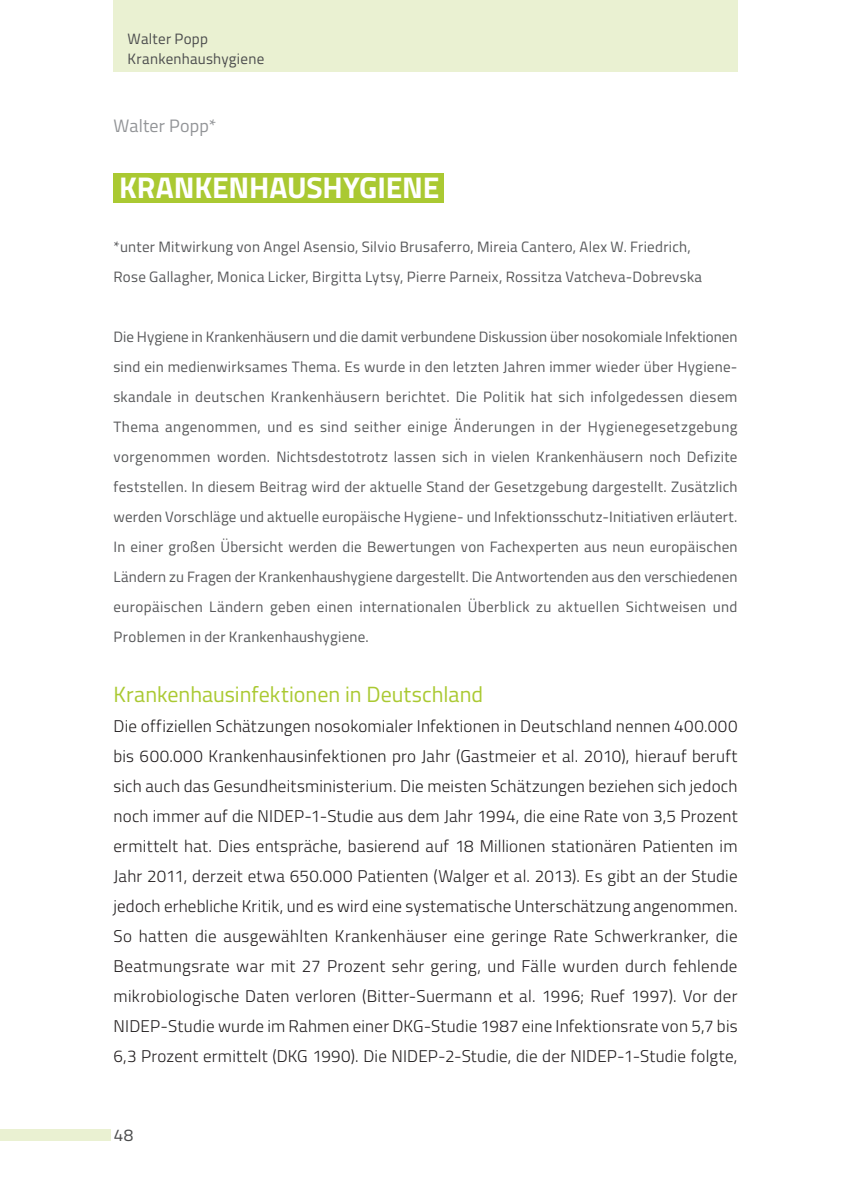
<style>
.page{position:relative;width:851px;height:1191px;background:#fff}
.page>*{position:absolute;margin:0;border:0;box-sizing:border-box;transform-origin:0 0}
.t1{font:30px "Titillium Bold HL";letter-spacing:-.005em;color:#fff}
.t2{font:22px "Titillium";color:#aac932}
.t3{font:18px "Titillium";letter-spacing:.01em;color:#939598}
.t4{font:300 17px/30px "Titillium";letter-spacing:.01em;color:#231f20;text-align:justify}
.t5{font:17px "Titillium";color:#4b4c4d}
.t6{font:15px/30px "Titillium";letter-spacing:.015em;color:#57585a}
.t7{font:15px/20px "Titillium";letter-spacing:.015em;color:#4b4c4d}
</style>
<div class="page">
<div style="left:0;top:1129px;width:111px;height:11px;background:#eaf1d2"></div>
<div style="left:113px;top:0;width:624px;height:71px;background:#eaf1d2"></div>
<div style="left:113px;top:173px;width:330px;height:30px;background:#aac932"></div>
<p class="t7" style="left:128px;top:28px;width:138px">Walter Popp<br>Krankenhaushygiene</p>
<p class="t3" style="left:113px;top:113px;width:104px">Walter Popp*</p>
<h1 class="t1" style="left:119px;top:165px;width:322px">KRANKENHAUSHYGIENE</h1>
<p class="t6" style="left:113px;top:231px;width:590px">*unter Mitwirkung von Angel Asensio, Silvio Brusaferro, Mireia Cantero, Alex W. Friedrich,<br>Rose Gallagher, Monica Licker, Birgitta Lytsy, Pierre Parneix, Rossitza Vatcheva-Dobrevska</p>
<p class="t6" style="left:113px;top:321px;width:625px">Die Hygiene in Krankenhäusern und die damit verbundene Diskussion über nosokomiale Infektionen sind ein medienwirksames Thema. Es wurde in den letzten Jahren immer wieder über Hygiene&shy;skandale in deutschen Krankenhäusern berichtet. Die Politik hat sich infolgedessen diesem Thema angenommen, und es sind seither einige Änderungen in der Hygienegesetzgebung vorgenommen worden. Nichtsdestotrotz lassen sich in vielen Krankenhäusern noch Defizite feststellen. In diesem Beitrag wird der aktuelle Stand der Gesetzgebung dargestellt. Zusätzlich werden Vorschläge und aktuelle europäische Hygiene- und Infektionsschutz-Initiativen erläutert.<br>In einer großen Übersicht werden die Bewertungen von Fachexperten aus neun europäischen Ländern zu Fragen der Krankenhaushygiene dargestellt. Die Antwortenden aus den verschiedenen europäischen Ländern geben einen internationalen Überblick zu aktuellen Sichtweisen und Problemen in der Krankenhaushygiene.</p>
<h2 class="t2" style="left:113px;top:678px;width:371px">Krankenhausinfektionen in Deutschland</h2>
<p class="t4" style="left:113px;top:710px;width:625px">Die offiziellen Schätzungen nosokomialer Infektionen in Deutschland nennen 400.000 bis 600.000 Krankenhausinfektionen pro Jahr (Gastmeier et al. 2010), hierauf beruft sich auch das Gesundheitsministerium. Die meisten Schätzungen beziehen sich jedoch noch immer auf die NIDEP-1-Studie aus dem Jahr 1994, die eine Rate von 3,5 Prozent ermittelt hat. Dies entspräche, basierend auf 18 Millionen stationären Patienten im Jahr 2011, derzeit etwa 650.000 Patienten (Walger et al. 2013). Es gibt an der Studie jedoch erhebliche Kritik, und es wird eine systematische Unterschätzung angenommen.<br>So hatten die ausgewählten Krankenhäuser eine geringe Rate Schwerkranker, die Beatmungsrate war mit 27 Prozent sehr gering, und Fälle wurden durch fehlende mikrobiologische Daten verloren (Bitter-Suermann et al. 1996; Ruef 1997). Vor der NIDEP-Studie wurde im Rahmen einer DKG-Studie 1987 eine Infektionsrate von 5,7 bis 6,3 Prozent ermittelt (DKG 1990). Die NIDEP-2-Studie, die der NIDEP-1-Studie folgte,</p>
<p class="t5" style="left:114px;top:1122px;width:21px">48</p>
</div>
